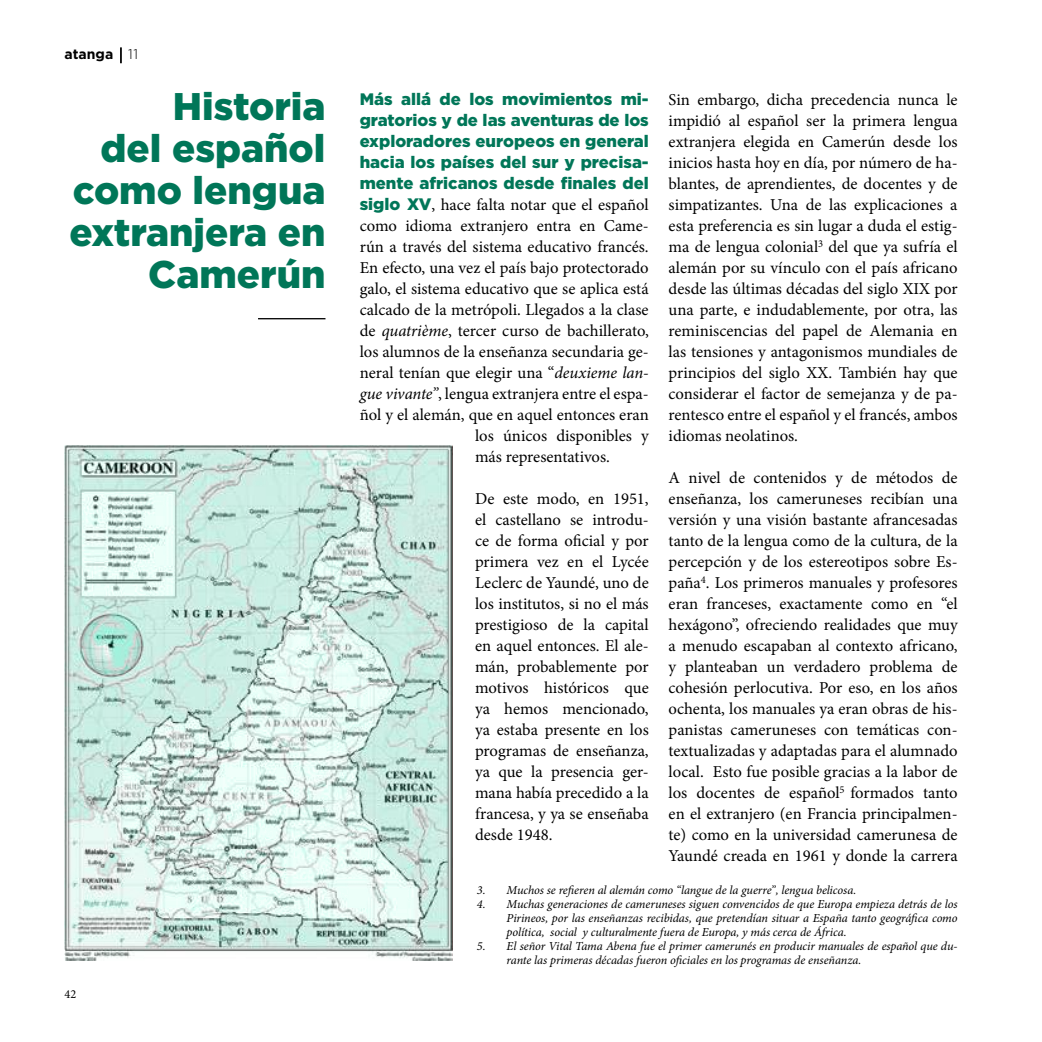
<style>
.page{position:relative;width:1042px;height:1042px;background:#fff}
.page>*{position:absolute;margin:0;border:0;box-sizing:border-box;transform-origin:0 0}
.t1{font:900 38.5px/42px "Gotham";color:#007658;text-align:right}
.t2{font:16.62px/21px "Minion Pro";color:#000;text-align:justify}
.t3{font:900 16.62px/21px "Gotham";color:#007658;text-align:justify}
.t4{font:700 14px "Gotham";color:#000}
.t5{font:italic 12.25px/14px "Minion Pro";letter-spacing:-.005em;color:#000;text-align:justify}
.t6{font:12.25px "Minion Pro";color:#000}
.s1{font-weight:300}
.s2{font-family:"Gotham";font-weight:900;color:#007658}
.s3{font-style:italic}
</style>
<div class="page">
<svg style="left:120px;top:47px;width:2px;height:16px"></svg>
<hr style="left:258px;top:318px;width:67px;height:1px;background:#000">
<svg style="left:64px;top:445px;width:388px;height:516px;background:#c7dfd8"></svg>
<p class="t4" style="left:64px;top:46px;width:75px">atanga <span class="s1">11</span></p>
<h1 class="t1" style="left:69px;top:85px;width:258px">Historia<br>del español como lengua extranjera en<br>Camerún</h1>
<p class="t6" style="left:64px;top:985px;width:13px">42</p>
<p class="t3" style="left:360px;top:88px;width:290px">Más allá de los movimientos mi&shy;gratorios y de las aventuras de los exploradores europeos en general hacia los países del sur y precisa&shy;mente africanos desde finales del</p>
<p class="t2" style="left:360px;top:194px;width:290px"><span class="s2">siglo XV</span>, hace falta notar que el español</p>
<p class="t2" style="left:360px;top:215px;width:290px">como idioma extranjero entra en Came-</p>
<p class="t2" style="left:360px;top:236px;width:290px">rún a través del sistema educativo francés.</p>
<p class="t2" style="left:360px;top:257px;width:290px">En efecto, una vez el país bajo protectorado</p>
<p class="t2" style="left:360px;top:278px;width:290px">galo, el sistema educativo que se aplica está</p>
<p class="t2" style="left:360px;top:299px;width:290px">calcado de la metrópoli. Llegados a la clase</p>
<p class="t2" style="left:360px;top:320px;width:290px">de <span class="s3">quatrième</span>, tercer curso de bachillerato,</p>
<p class="t2" style="left:360px;top:341px;width:290px">los alumnos de la enseñanza secundaria ge-</p>
<p class="t2" style="left:360px;top:362px;width:290px">neral tenían que elegir una “<span class="s3">deuxieme lan-</span></p>
<p class="t2" style="left:360px;top:383px;width:290px"><span class="s3">gue vivante”</span>, lengua extranjera entre el espa-</p>
<p class="t2" style="left:360px;top:404px;width:290px">ñol y el alemán, que en aquel entonces eran</p>
<p class="t2" style="left:475px;top:425px;width:175px">los únicos disponibles y</p>
<p class="t2" style="left:475px;top:446px;width:136px">más representativos.</p>
<p class="t2" style="left:475px;top:488px;width:175px">De este modo, en 1951, el castellano se introdu&shy;ce de forma oficial y por primera vez en el Lycée Leclerc de Yaundé, uno de los institutos, si no el más prestigioso de la capital en aquel entonces. El ale&shy;mán, probablemente por motivos históricos que ya hemos mencionado, ya estaba presente en los programas de enseñanza, ya que la presencia ger&shy;mana había precedido a la francesa, y ya se enseñaba desde 1948.</p>
<p class="t2" style="left:668px;top:89px;width:290px">Sin embargo, dicha precedencia nunca le impidió al español ser la primera lengua extranjera elegida en Camerún desde los inicios hasta hoy en día, por número de ha&shy;blantes, de aprendientes, de docentes y de simpatizantes. Una de las explicaciones a esta preferencia es sin lugar a duda el estig&shy;ma de lengua colonial<sup>3</sup> del que ya sufría el alemán por su vínculo con el país africano desde las últimas décadas del siglo XIX por una parte, e indudablemente, por otra, las reminiscencias del papel de Alemania en las tensiones y antagonismos mundiales de principios del siglo XX. También hay que considerar el factor de semejanza y de pa&shy;rentesco entre el español y el francés, ambos idiomas neolatinos.</p>
<p class="t2" style="left:668px;top:467px;width:290px">A nivel de contenidos y de métodos de enseñanza, los cameruneses recibían una versión y una visión bastante afrancesadas tanto de la lengua como de la cultura, de la percepción y de los estereotipos sobre Es&shy;paña<sup>4</sup>. Los primeros manuales y profesores eran franceses, exactamente como en “el hexágono”, ofreciendo realidades que muy a menudo escapaban al contexto africano, y planteaban un verdadero problema de cohesión perlocutiva. Por eso, en los años ochenta, los manuales ya eran obras de his&shy;panistas cameruneses con temáticas con&shy;textualizadas y adaptadas para el alumnado local. Esto fue posible gracias a la labor de los docentes de español<sup>5</sup> formados tanto en el extranjero (en Francia principalmen&shy;te) como en la universidad camerunesa de Yaundé creada en 1961 y donde la carrera</p>
<p class="t5" style="left:477px;top:883px;width:381px">3. Muchos se refieren al alemán como “langue de la guerre”, lengua belicosa.</p>
<p class="t5" style="left:506px;top:897px;width:452px;text-indent:-30px">4. Muchas generaciones de cameruneses siguen convencidos de que Europa empieza detrás de los Pirineos, por las enseñanzas recibidas, que pretendían situar a España tanto geográfica como política, social y culturalmente fuera de Europa, y más cerca de África.</p>
<p class="t5" style="left:506px;top:939px;width:452px;text-indent:-30px">5. El señor Vital Tama Abena fue el primer camerunés en producir manuales de español que du&shy;rante las primeras décadas fueron oficiales en los programas de enseñanza.</p>
</div>
